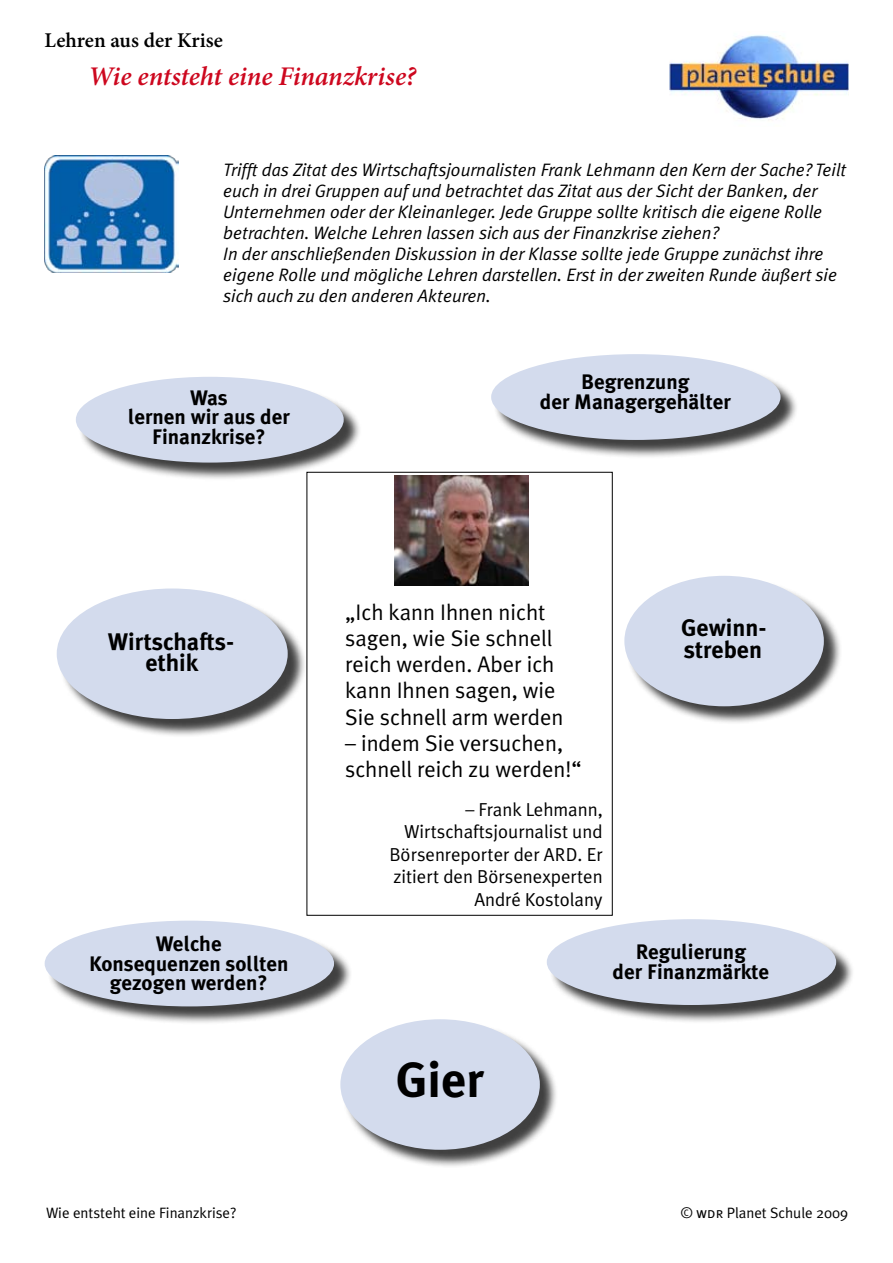
<style>
.page{position:relative;width:893px;height:1263px;background:#fff}
.page>*{position:absolute;margin:0;border:0;box-sizing:border-box;transform-origin:0 0}
.t1{font:700 49.5px "Meta Plus";color:#000}
.t2{font:italic 600 27px "Minion Pro";letter-spacing:-.005em;color:#cd071e}
.t3{font:700 24px "Meta Plus";color:#000}
.t4{font:22.5px/26.2px "Meta Plus Normal";color:#000}
.t5{font:700 21px/19.5px "Meta Plus";color:#000;text-align:center}
.t6{font:600 21px "Minion Pro";color:#000}
.t7{font:18.75px/22.5px "Meta Plus Normal";color:#000;text-align:right}
.t8{font:italic 18px/21px "Meta Plus Normal";color:#000}
.t9{font:15px "Meta Plus Normal";color:#000}
.s1{font-family:"Meta Plus Normal Caps"}
</style>
<div class="page">
<img style="left:670px;top:35px;width:178px;height:85px">
<img style="left:45px;top:155px;width:134px;height:118px">
<img style="left:394px;top:475px;width:134px;height:111px">
<div style="left:343px;top:1021px;width:216px;height:146px;background:#000;opacity:.75"></div>
<div style="left:340px;top:1019px;width:200px;height:131px;background:#d3dbed;border-radius:50%"></div>
<div style="left:627px;top:578px;width:216px;height:147px;background:#000;opacity:.75"></div>
<div style="left:624px;top:576px;width:200px;height:130px;background:#d3dbed;border-radius:50%"></div>
<div style="left:59px;top:591px;width:247px;height:147px;background:#000;opacity:.75"></div>
<div style="left:57px;top:588px;width:231px;height:131px;background:#d3dbed;border-radius:50%"></div>
<div style="left:78px;top:379px;width:284px;height:102px;background:#000;opacity:.75"></div>
<div style="left:76px;top:377px;width:268px;height:86px;background:#d3dbed;border-radius:50%"></div>
<div style="left:47px;top:923px;width:305px;height:102px;background:#000;opacity:.75"></div>
<div style="left:45px;top:921px;width:289px;height:85px;background:#d3dbed;border-radius:50%"></div>
<div style="left:493px;top:356px;width:305px;height:102px;background:#000;opacity:.75"></div>
<div style="left:491px;top:354px;width:289px;height:86px;background:#d3dbed;border-radius:50%"></div>
<div style="left:549px;top:921px;width:305px;height:102px;background:#000;opacity:.75"></div>
<div style="left:547px;top:919px;width:289px;height:86px;background:#d3dbed;border-radius:50%"></div>
<div style="left:307px;top:472px;width:306px;height:444px;border:1px solid #000"></div>
<p class="t6" style="left:45px;top:26px;width:180px">Lehren aus der Krise</p>
<h2 class="t2" style="left:88px;top:58px;width:329px">Wie entsteht eine Finanzkrise?</h2>
<p class="t8" style="left:223px;top:159px;width:625px">Trifft das Zitat des Wirtschaftsjournalisten Frank Lehmann den Kern der Sache? Teilt euch in drei Gruppen auf und betrachtet das Zitat aus der Sicht der Banken, der Unternehmen oder der Kleinanleger. Jede Gruppe sollte kritisch die eigene Rolle betrachten. Welche Lehren lassen sich aus der Finanzkrise ziehen?<br>In der anschließenden Diskussion in der Klasse sollte jede Gruppe zunächst ihre eigene Rolle und mögliche Lehren darstellen. Erst in der zweiten Runde äußert sie sich auch zu den anderen Akteuren.</p>
<p class="t5" style="left:128px;top:387px;width:163px">Was<br>lernen wir aus der<br>Finanzkrise?</p>
<p class="t5" style="left:540px;top:372px;width:192px">Begrenzung<br>der Managergehälter</p>
<p class="t4" style="left:345px;top:598px;width:220px">„Ich kann Ihnen nicht sagen, wie Sie schnell reich werden. Aber ich kann Ihnen sagen, wie<br>Sie schnell arm werden</p>
<p class="t4" style="left:345px;top:730px;width:238px">– indem Sie versuchen, schnell reich zu werden!“</p>
<p class="t7" style="left:389px;top:798px;width:215px">– Frank Lehmann,<br>Wirtschaftsjournalist und<br>Börsenreporter der ARD. Er zitiert den Börsenexperten<br>André Kostolany</p>
<h3 class="t3" style="left:681px;top:613px;width:87px">Gewinn-</h3>
<h3 class="t3" style="left:108px;top:627px;width:128px">Wirtschafts-</h3>
<h3 class="t3" style="left:684px;top:636px;width:80px">streben</h3>
<h3 class="t3" style="left:146px;top:648px;width:54px">ethik</h3>
<p class="t5" style="left:89px;top:934px;width:201px">Welche<br>Konsequenzen sollten gezogen werden?</p>
<h1 class="t1" style="left:396px;top:1051px;width:90px">Gier</h1>
<p class="t5" style="left:613px;top:942px;width:158px">Regulierung<br>der Finanzmärkte</p>
<p class="t9" style="left:46px;top:1204px;width:192px">Wie entsteht eine Finanzkrise?</p>
<p class="t9" style="left:681px;top:1204px;width:169px">© <span class="s1">wdr</span> Planet Schule 2009</p>
</div>
